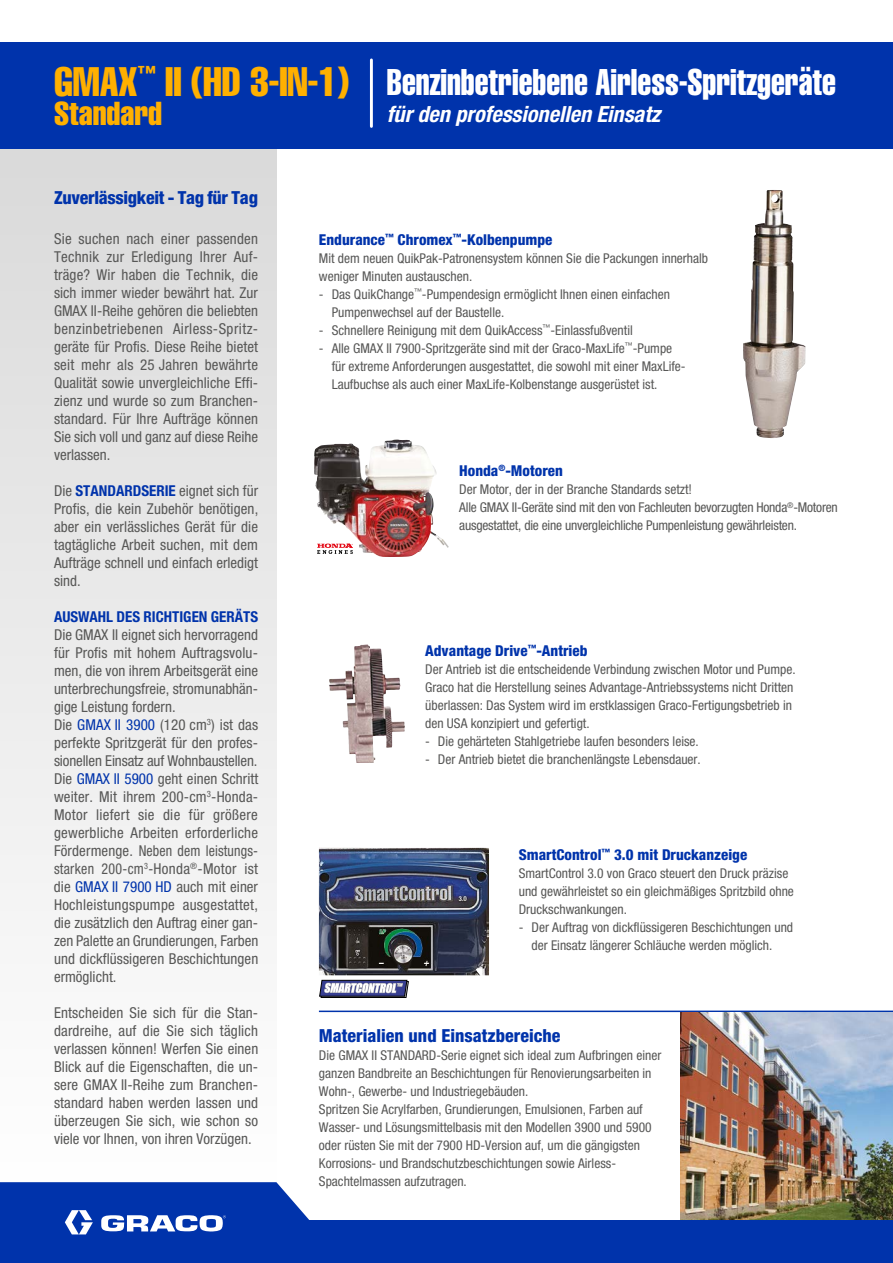
<style>
.page{position:relative;width:893px;height:1263px;background:#fff}
.page>*{position:absolute;margin:0;border:0;box-sizing:border-box;transform-origin:0 0}
.t1{font:40.5px "Helvetica LT Std Comp";color:#ffb000}
.t2{font:36.45px "Helvetica LT Std Comp";color:#fff;scale:.89 1}
.t3{font:32.7px "Helvetica LT Std Comp";color:#ffb000}
.t4{font:italic 700 condensed 22.35px "Helvetica Neue LT Std";color:#fff}
.t5{font:800 condensed 18px "Helvetica Neue LT Std";color:#0033ab}
.t6{font:condensed 15px/18px "Helvetica Neue LT Std";color:#575756;text-align:justify}
.t7{font:800 condensed 15px "Helvetica Neue LT Std";color:#0033ab}
.t8{font:700 condensed 15px "Helvetica Neue LT Std";color:#0033ab}
.t9{font:condensed 13.5px/18px "Helvetica Neue LT Std";color:#575756}
.t10{font:1.5px "Helvetica LT Std";color:#e30613}
.s1{font-weight:700;color:#0033ab}
.s2{color:#0033ab}
</style>
<div class="page">
<hr style="left:319px;top:1010px;width:574px;height:2px;background:#0033ab">
<img style="left:680px;top:1012px;width:213px;height:208px">
<div style="left:0;top:149px;width:276px;height:1033px;background:linear-gradient(to bottom,#d9d9d9,#fefefe)"></div>
<div style="left:0;top:1220px;width:893px;height:43px;background:#0033ab"></div>
<div style="left:0;top:43px;width:893px;height:106px;background:#0033ab"></div>
<svg style="left:0;top:1182px;width:309px;height:52px"></svg>
<img style="left:319px;top:848px;width:170px;height:127px">
<svg style="left:320px;top:979px;width:88px;height:18px"></svg>
<svg style="left:317px;top:544px;width:36px;height:10px"></svg>
<img style="left:314px;top:440px;width:80px;height:85px">
<img style="left:743px;top:190px;width:63px;height:248px">
<img style="left:329px;top:645px;width:76px;height:118px">
<hr style="left:370px;top:60px;width:3px;height:66px;background:#fff">
<h1 class="t1" style="left:54px;top:55px;width:297px">GMAX<sup>™</sup> II (HD 3-IN-1)</h1>
<h3 class="t3" style="left:54px;top:92px;width:110px">Standard</h3>
<h2 class="t2" style="left:387px;top:59px;width:506px">Benzinbetriebene Airless-Spritzgeräte</h2>
<h3 class="t4" style="left:387px;top:100px;width:275px">für den professionellen Einsatz</h3>
<h3 class="t5" style="left:54px;top:187px;width:205px">Zuverlässigkeit - Tag für Tag</h3>
<p class="t6" style="left:54px;top:229px;width:206px">Sie suchen nach einer passenden Technik zur Erledigung Ihrer Auf&shy;träge? Wir haben die Technik, die sich immer wieder bewährt hat. Zur GMAX II-Reihe gehören die beliebten benzinbetriebenen Airless-Spritz&shy;geräte für Profis. Diese Reihe bietet seit mehr als 25 Jahren bewährte Qualität sowie unvergleichliche Effi&shy;zienz und wurde so zum Branchen&shy;standard. Für Ihre Aufträge können Sie sich voll und ganz auf diese Reihe verlassen.</p>
<p class="t6" style="left:54px;top:481px;width:206px">Die <span class="s1">STANDARDSERIE</span> eignet sich für Profis, die kein Zubehör benötigen, aber ein verlässliches Gerät für die tagtägliche Arbeit suchen, mit dem Aufträge schnell und einfach erledigt sind.</p>
<p class="t8" style="left:54px;top:607px;width:206px">AUSWAHL DES RICHTIGEN GERÄTS</p>
<p class="t6" style="left:54px;top:625px;width:206px;text-align:left">Die GMAX II eignet sich hervorragend für Profis mit hohem Auftragsvolu&shy;men, die von ihrem Arbeitsgerät eine unterbrechungsfreie, stromunabhän&shy;gige Leistung fordern.<br>Die <span class="s2">GMAX II 3900</span> (120 cm<sup>3</sup>) ist das perfekte Spritzgerät für den profes&shy;sionellen Einsatz auf Wohnbaustellen.<br>Die <span class="s2">GMAX II 5900</span> geht einen Schritt weiter. Mit ihrem 200-cm<sup>3</sup>-Honda-Motor liefert sie die für größere gewerbliche Arbeiten erforderliche Fördermenge. Neben dem leistungs&shy;starken 200-cm<sup>3</sup>-Honda<sup>®</sup>-Motor ist die <span class="s2">GMAX II 7900 HD</span> auch mit einer Hochleistungspumpe ausgestattet, die zusätzlich den Auftrag einer gan&shy;zen Palette an Grundierungen, Farben und dickflüssigeren Beschichtungen ermöglicht.</p>
<p class="t6" style="left:54px;top:1003px;width:206px">Entscheiden Sie sich für die Stan&shy;dardreihe, auf die Sie sich täglich verlassen können! Werfen Sie einen Blick auf die Eigenschaften, die un&shy;sere GMAX II-Reihe zum Branchen&shy;standard haben werden lassen und überzeugen Sie sich, wie schon so viele vor Ihnen, von ihren Vorzügen.</p>
<p class="t7" style="left:319px;top:230px;width:235px">Endurance<sup>™</sup> Chromex<sup>™</sup>-Kolbenpumpe</p>
<p class="t9" style="left:319px;top:249px;width:391px">Mit dem neuen QuikPak-Patronensystem können Sie die Packungen innerhalb weniger Minuten austauschen.</p>
<p class="t9" style="left:332px;top:285px;width:340px;text-indent:-13px">- Das QuikChange<sup>™</sup>-Pumpendesign ermöglicht Ihnen einen einfachen<br>Pumpenwechsel auf der Baustelle.</p>
<p class="t9" style="left:319px;top:321px;width:315px">- Schnellere Reinigung mit dem QuikAccess<sup>™</sup>-Einlassfußventil</p>
<p class="t9" style="left:332px;top:339px;width:355px;text-indent:-13px">- Alle GMAX II 7900-Spritzgeräte sind mit der Graco-MaxLife<sup>™</sup>-Pumpe für extreme Anforderungen ausgestattet, die sowohl mit einer MaxLife-<br>Laufbuchse als auch einer MaxLife-Kolbenstange ausgerüstet ist.</p>
<p class="t10" style="left:352px;top:543px;width:3px">®</p>
<p class="t7" style="left:459px;top:462px;width:105px">Honda<sup>®</sup>-Motoren</p>
<p class="t9" style="left:459px;top:480px;width:380px">Der Motor, der in der Branche Standards setzt!<br>Alle GMAX II-Geräte sind mit den von Fachleuten bevorzugten Honda<sup>®</sup>-Motoren ausgestattet, die eine unvergleichliche Pumpenleistung gewährleisten.</p>
<p class="t7" style="left:425px;top:642px;width:164px">Advantage Drive<sup>™</sup>-Antrieb</p>
<p class="t9" style="left:425px;top:660px;width:372px">Der Antrieb ist die entscheidende Verbindung zwischen Motor und Pumpe.<br>Graco hat die Herstellung seines Advantage-Antriebssystems nicht Dritten überlassen: Das System wird im erstklassigen Graco-Fertigungsbetrieb in den USA konzipiert und gefertigt.</p>
<p class="t9" style="left:425px;top:732px;width:275px">- Die gehärteten Stahlgetriebe laufen besonders leise.</p>
<p class="t9" style="left:425px;top:750px;width:277px">- Der Antrieb bietet die branchenlängste Lebensdauer.</p>
<p class="t7" style="left:519px;top:845px;width:230px">SmartControl<sup>™</sup> 3.0 mit Druckanzeige</p>
<p class="t9" style="left:519px;top:864px;width:277px">SmartControl 3.0 von Graco steuert den Druck präzise und gewährleistet so ein gleichmäßiges Spritzbild ohne<br>Druckschwankungen.</p>
<p class="t9" style="left:519px;top:918px;width:276px;text-align:center">- Der Auftrag von dickflüssigeren Beschichtungen und der Einsatz längerer Schläuche werden möglich.</p>
<h3 class="t5" style="left:319px;top:1024px;width:243px">Materialien und Einsatzbereiche</h3>
<p class="t9" style="left:319px;top:1046px;width:344px">Die GMAX II STANDARD-Serie eignet sich ideal zum Aufbringen einer ganzen Bandbreite an Beschichtungen für Renovierungsarbeiten in Wohn-, Gewerbe- und Industriegebäuden.<br>Spritzen Sie Acrylfarben, Grundierungen, Emulsionen, Farben auf Wasser- und Lösungsmittelbasis mit den Modellen 3900 und 5900 oder rüsten Sie mit der 7900 HD-Version auf, um die gängigsten Korrosions- und Brandschutzbeschichtungen sowie Airless-Spachtelmassen aufzutragen.</p>
</div>
